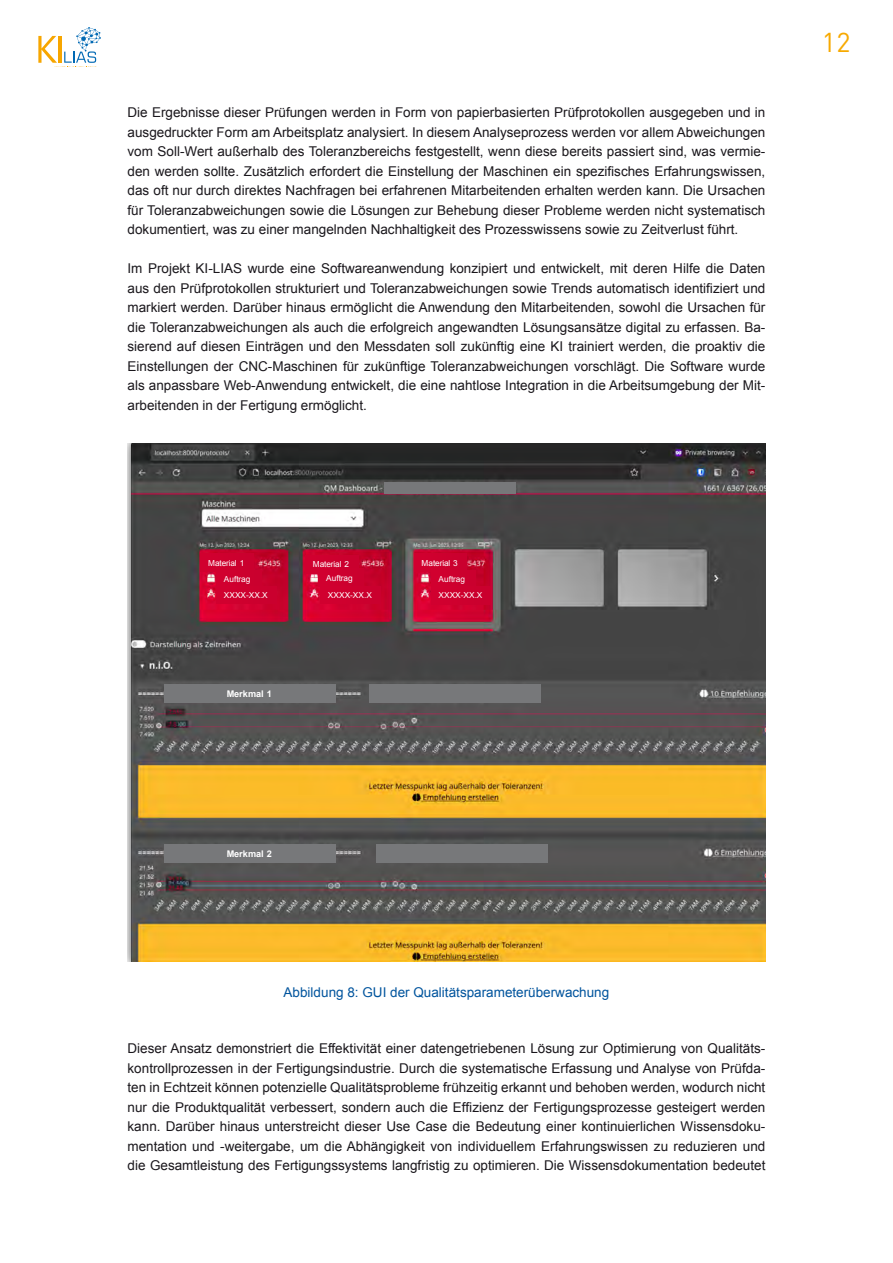
<style>
.page{position:relative;width:893px;height:1263px;background:#fff}
.page>*{position:absolute;margin:0;border:0;box-sizing:border-box;transform-origin:0 0}
.t1{font:27px "DIN";color:#f7a900}
.Fließ_Arial_9pt{font:13.5px/19.5px "Arial MT3";color:#1a171c;text-align:justify}
.BU{font:13.5px "Arial MT3";color:#00549d}
.t2{font:9.15px "Arial Bold MT2";color:#fff}
.t3{font:8.25px "Arial MT3";letter-spacing:-.01em;color:#fff}
.s1{font-family:"Arial MT2"}
</style>
<div class="page">
<hr style="left:59px;top:36px;width:3px;height:27px;background:#f7a600">
<svg style="left:38px;top:36px;width:20px;height:31px"></svg>
<svg style="left:64px;top:27px;width:37px;height:36px"></svg>
<img style="left:128px;top:444px;width:637px;height:517px">
<div style="left:164px;top:685px;width:171px;height:18px;background:#77787a"></div>
<div style="left:164px;top:845px;width:171px;height:18px;background:#77787a"></div>
<div style="left:369px;top:685px;width:172px;height:18px;background:#77787a"></div>
<div style="left:376px;top:845px;width:171px;height:18px;background:#77787a"></div>
<div style="left:201px;top:554px;width:53px;height:18px;background:#ce002e"></div>
<div style="left:305px;top:555px;width:53px;height:18px;background:#ce002e"></div>
<div style="left:414px;top:554px;width:53px;height:18px;background:#ce002e"></div>
<div style="left:217px;top:570px;width:44px;height:18px;background:#ce002e"></div>
<div style="left:319px;top:568px;width:44px;height:18px;background:#ce002e"></div>
<div style="left:431px;top:570px;width:45px;height:18px;background:#ce002e"></div>
<div style="left:431px;top:586px;width:60px;height:18px;background:#ce002e"></div>
<div style="left:320px;top:586px;width:60px;height:18px;background:#ce002e"></div>
<div style="left:217px;top:586px;width:59px;height:18px;background:#ce002e"></div>
<div style="left:384px;top:482px;width:132px;height:11px;background:#77787a"></div>
<p class="Fließ_Arial_9pt" style="left:128px;top:103px;width:639px">Die Ergebnisse dieser Prüfungen werden in Form von papierbasierten Prüfprotokollen ausgegeben und in ausgedruckter Form am Arbeitsplatz analysiert. In diesem Analyseprozess werden vor allem Abweichungen vom Soll-Wert außerhalb des Toleranzbereichs festgestellt, wenn diese bereits passiert sind, was vermie&shy;<span class="s1">den werden sollte. Zusätzlich erfordert die Einstellung der Maschinen ein spezifisches Erfahrungswissen, </span>das oft nur durch direktes Nachfragen bei erfahrenen Mitarbeitenden erhalten werden kann. Die Ursachen für Toleranzabweichungen sowie die Lösungen zur Behebung dieser Probleme werden nicht systematisch dokumentiert, was zu einer mangelnden Nachhaltigkeit des Prozesswissens sowie zu Zeitverlust führt.</p>
<p class="Fließ_Arial_9pt" style="left:128px;top:259px;width:639px">Im Projekt KI-LIAS wurde eine Softwareanwendung konzipiert und entwickelt, mit deren Hilfe die Daten <span class="s1">aus den Prüfprotokollen strukturiert und Toleranzabweichungen sowie Trends automatisch identifiziert und </span>markiert werden. Darüber hinaus ermöglicht die Anwendung den Mitarbeitenden, sowohl die Ursachen für die Toleranzabweichungen als auch die erfolgreich angewandten Lösungsansätze digital zu erfassen. Ba&shy;sierend auf diesen Einträgen und den Messdaten soll zukünftig eine KI trainiert werden, die proaktiv die Einstellungen der CNC-Maschinen für zukünftige Toleranzabweichungen vorschlägt. Die Software wurde als anpassbare Web-Anwendung entwickelt, die eine nahtlose Integration in die Arbeitsumgebung der Mit&shy;arbeitenden in der Fertigung ermöglicht.</p>
<p class="t3" style="left:208px;top:557px;width:38px">Material 1</p>
<p class="t3" style="left:313px;top:559px;width:38px">Material 2</p>
<p class="t3" style="left:422px;top:557px;width:38px">Material 3</p>
<p class="t3" style="left:224px;top:574px;width:28px">Auftrag</p>
<p class="t3" style="left:326px;top:572px;width:28px">Auftrag</p>
<p class="t3" style="left:438px;top:574px;width:28px">Auftrag</p>
<p class="t3" style="left:224px;top:590px;width:45px">XXXX-XX.X</p>
<p class="t3" style="left:328px;top:590px;width:46px">XXXX-XX.X</p>
<p class="t3" style="left:438px;top:590px;width:45px">XXXX-XX.X</p>
<p class="t2" style="left:227px;top:688px;width:47px">Merkmal 1</p>
<h1 class="t1" style="left:822px;top:25px;width:30px">12</h1>
<p class="t2" style="left:227px;top:848px;width:47px">Merkmal 2</p>
<p class="BU" style="left:284px;top:983px;width:327px">Abbildung 8: GUI der Qualitätsparameterüberwachung</p>
<p class="Fließ_Arial_9pt" style="left:128px;top:1039px;width:639px">Dieser Ansatz demonstriert die Effektivität einer datengetriebenen Lösung zur Optimierung von Qualitäts&shy;kontrollprozessen in der Fertigungsindustrie. Durch die systematische Erfassung und Analyse von Prüfda&shy;ten in Echtzeit können potenzielle Qualitätsprobleme frühzeitig erkannt und behoben werden, wodurch nicht <span class="s1">nur die Produktqualität verbessert, sondern auch die Effizienz der Fertigungsprozesse gesteigert werden </span>kann. Darüber hinaus unterstreicht dieser Use Case die Bedeutung einer kontinuierlichen Wissensdoku&shy;mentation und -weitergabe, um die Abhängigkeit von individuellem Erfahrungswissen zu reduzieren und die Gesamtleistung des Fertigungssystems langfristig zu optimieren. Die Wissensdokumentation bedeutet</p>
</div>
